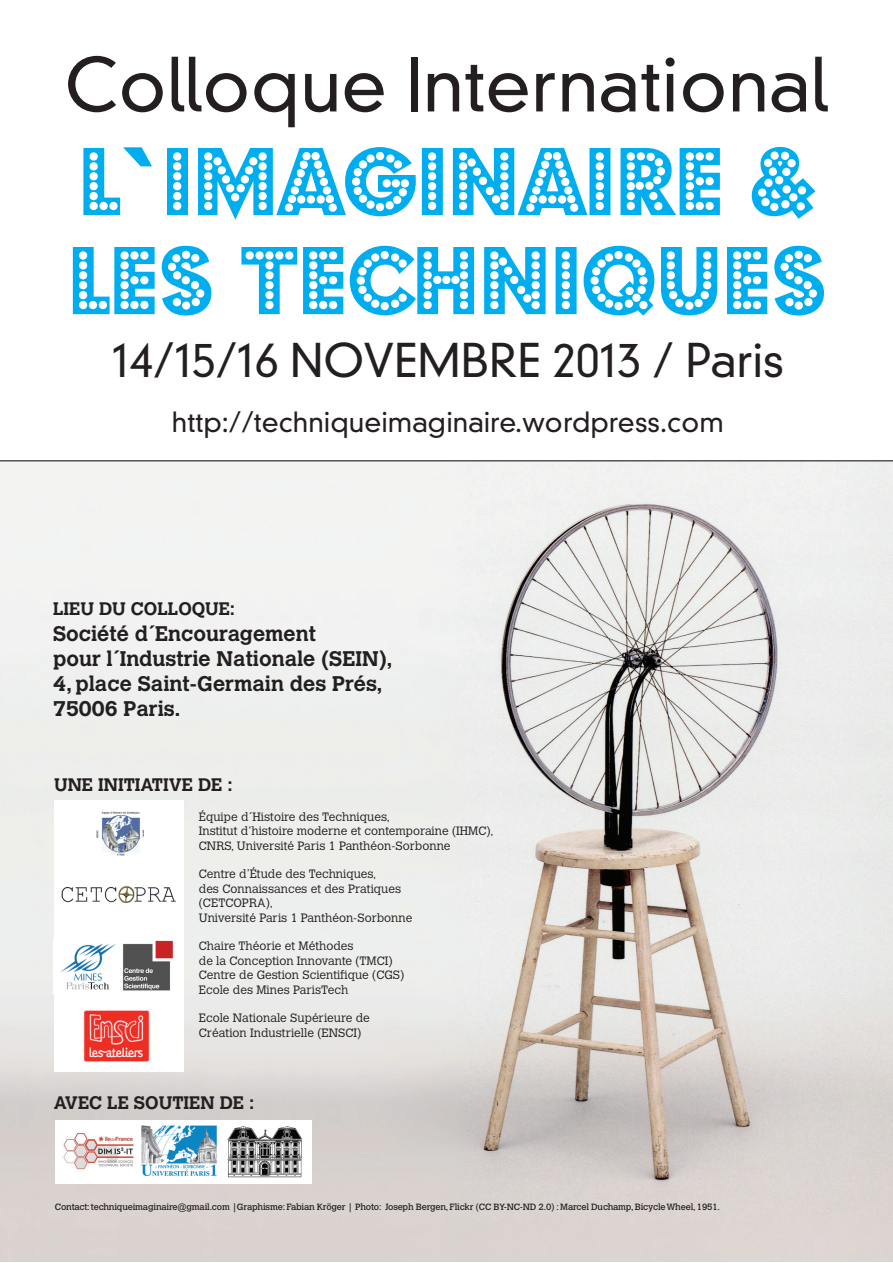
<style>
.page{position:relative;width:893px;height:1263px;background:#fff}
.page>*{position:absolute;margin:0;border:0;box-sizing:border-box;transform-origin:0 0}
.t1{font:82.5px/99px "Budmo Jiggler";color:#00aeef}
.t2{font:300 72px "DIN Neuzeit Grotesk";color:#231f20}
.t3{font:300 45px "DIN Neuzeit Grotesk";color:#231f20}
.t4{font:300 27px "DIN Neuzeit Grotesk";color:#231f20}
.t5{font:700 21px/25.2px "Calvert";color:#231f20}
.t6{font:700 18px "Calvert";color:#231f20}
.t7{font:300 12px/14.4px "Calvert";color:#231f20}
.t8{font:9px "Calvert";letter-spacing:-.02em;color:#231f20}
</style>
<div class="page">
<img style="left:0;top:461px;width:893px;height:801px">
<hr style="left:0;top:460px;width:893px;height:1px;background:#231f20">
<div style="left:55px;top:1120px;width:257px;height:64px;background:#fff"></div>
<img style="left:141px;top:1125px;width:76px;height:51px">
<img style="left:63px;top:1132px;width:71px;height:38px">
<img style="left:227px;top:1126px;width:75px;height:52px">
<div style="left:55px;top:800px;width:129px;height:272px;background:#fff"></div>
<img style="left:54px;top:938px;width:119px;height:56px">
<img style="left:83px;top:1010px;width:67px;height:52px">
<img style="left:61px;top:885px;width:115px;height:17px">
<img style="left:96px;top:811px;width:48px;height:44px">
<h2 class="t2" style="left:64px;top:42px;width:765px">Colloque International</h2>
<h1 class="t1" style="left:68px;top:137px;width:759px">L`IMAGINAIRE &amp;<br>LES TECHNIQUES</h1>
<h3 class="t3" style="left:112px;top:334px;width:674px">14/15/16 NOVEMBRE 2013 / Paris</h3>
<h3 class="t4" style="left:172px;top:405px;width:553px">http://techniqueimaginaire.wordpress.com</h3>
<h3 class="t6" style="left:53px;top:598px;width:184px">LIEU DU COLLOQUE:</h3>
<h3 class="t5" style="left:53px;top:620px;width:341px">Société d´Encouragement<br>pour l´Industrie Nationale (SEIN),<br>4, place Saint-Germain des Prés,<br>75006 Paris.</h3>
<h3 class="t6" style="left:54px;top:773px;width:180px">UNE INITIATIVE DE :</h3>
<p class="t7" style="left:199px;top:810px;width:296px">Équipe d´Histoire des Techniques,<br>Institut d‘histoire moderne et contemporaine (IHMC),<br>CNRS, Université Paris 1 Panthéon-Sorbonne</p>
<p class="t7" style="left:199px;top:867px;width:215px">Centre d’Étude des Techniques,<br>des Connaissances et des Pratiques (CETCOPRA),<br>Université Paris 1 Panthéon-Sorbonne</p>
<p class="t7" style="left:199px;top:939px;width:207px">Chaire Théorie et Méthodes<br>de la Conception Innovante (TMCI)<br>Centre de Gestion Scientifique (CGS)<br>Ecole des Mines ParisTech</p>
<p class="t7" style="left:199px;top:1011px;width:172px">Ecole Nationale Supérieure de<br>Création Industrielle (ENSCI)</p>
<h3 class="t6" style="left:54px;top:1091px;width:202px">AVEC LE SOUTIEN DE :</h3>
<p class="t8" style="left:55px;top:1202px;width:666px">Contact: techniqueimaginaire@gmail.com |Graphisme: Fabian Kröger | Photo: Joseph Bergen, Flickr (CC BY-NC-ND 2.0) : Marcel Duchamp, Bicycle Wheel, 1951.</p>
</div>
